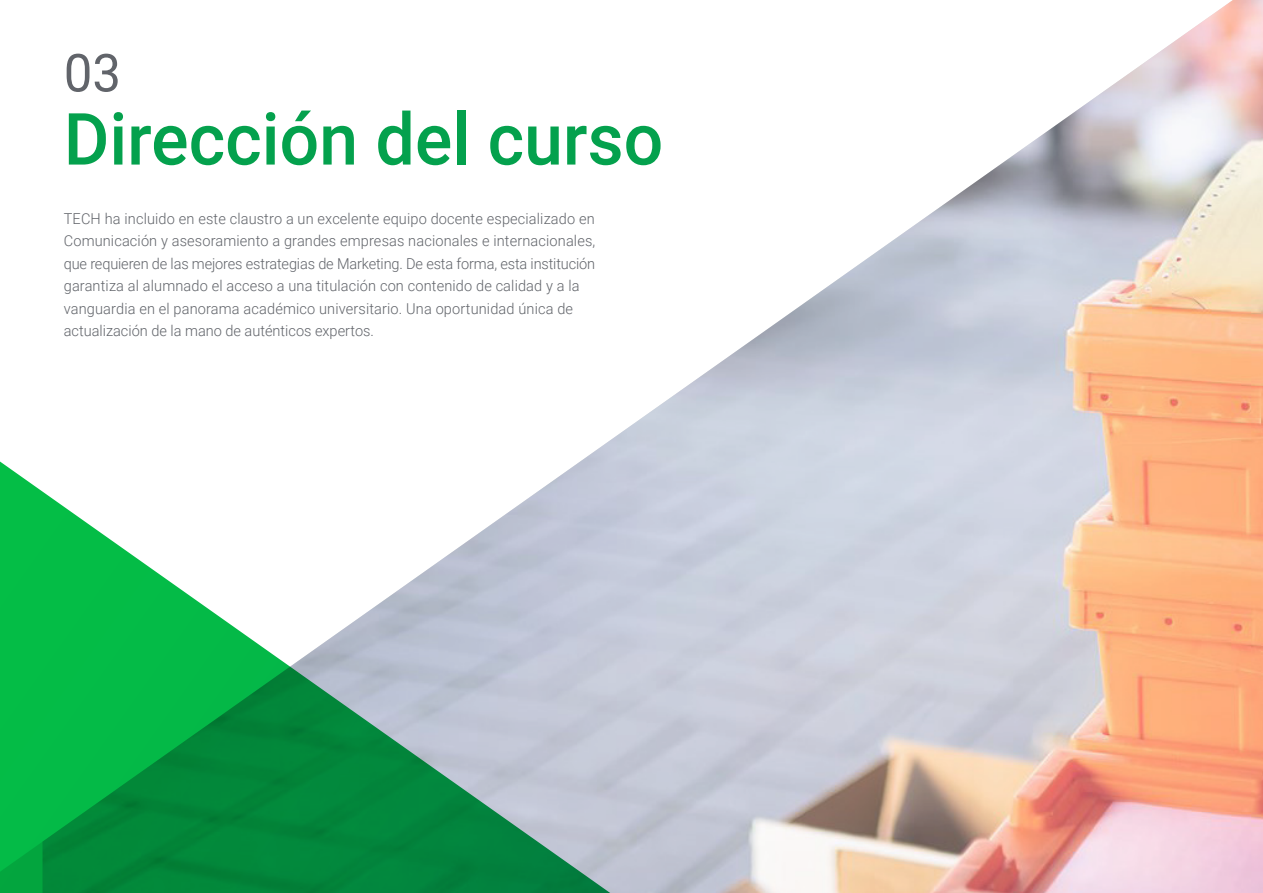
<style>
.page{position:relative;width:1263px;height:893px;background:#fff}
.page>*{position:absolute;margin:0;border:0;box-sizing:border-box;transform-origin:0 0}
.t1{font:500 72px "Roboto";color:#04a14d}
.t2{font:52.5px "Roboto";color:#61646a}
.t3{font:300 15px/22.5px "Roboto";letter-spacing:.01em;color:#61646a}
</style>
<div class="page">
<img style="left:602px;top:0;width:661px;height:893px">
<svg style="left:0;top:446px;width:640px;height:447px"></svg>
<h2 class="t2" style="left:64px;top:36px;width:59px">03</h2>
<h1 class="t1" style="left:64px;top:89px;width:601px">Dirección del curso</h1>
<p class="t3" style="left:64px;top:207px;width:533px">TECH ha incluido en este claustro a un excelente equipo docente especializado en Comunicación y asesoramiento a grandes empresas nacionales e internacionales, que requieren de las mejores estrategias de Marketing. De esta forma, esta institución garantiza al alumnado el acceso a una titulación con contenido de calidad y a la vanguardia en el panorama académico universitario. Una oportunidad única de actualización de la mano de auténticos expertos.</p>
</div>
